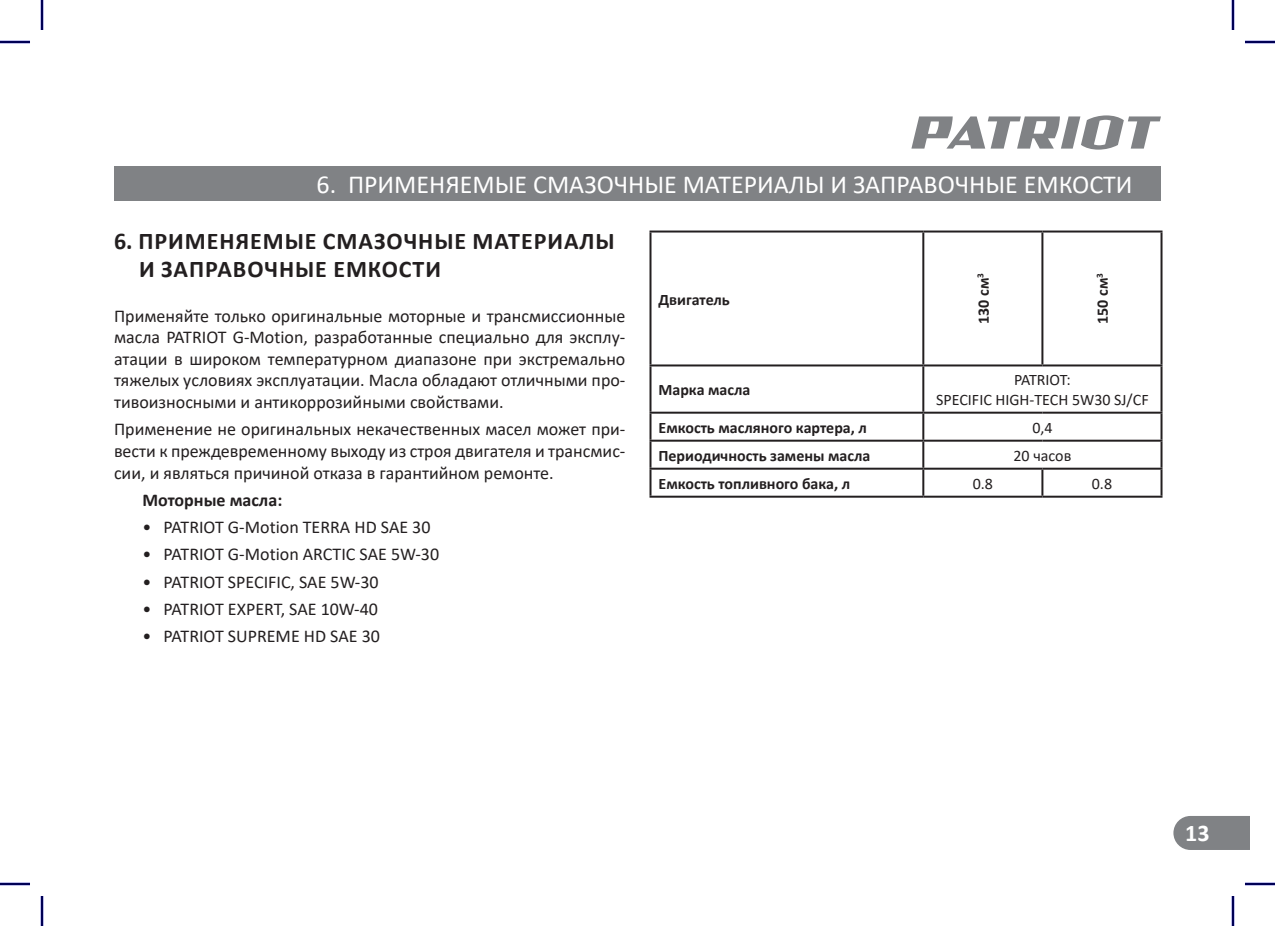
<style>
.page{position:relative;width:1275px;height:926px;background:#fff}
.page>*{position:absolute;margin:0;border:0;box-sizing:border-box;transform-origin:0 0}
.t1{font:26px "Calibri";color:#fff}
.t2{font:700 24px/28.8px "Calibri";letter-spacing:.04em;color:#231f20}
.t3{font:700 24px "Calibri";color:#fff}
.t4{font:18px/21.6px "Calibri";color:#231f20;text-align:justify}
.t5{font:700 18px "Calibri";color:#231f20}
.t6{font:700 16px "Calibri";color:#231f20}
.t7{font:16px/19.2px "Calibri";color:#231f20;text-align:center}
</style>
<div class="page">
<svg style="left:911px;top:115px;width:250px;height:35px"></svg>
<div style="left:114px;top:166px;width:1047px;height:34px;background:#808285"></div>
<div style="left:1173px;top:816px;width:77px;height:34px;background:#808285"></div>
<hr style="left:649px;top:231px;width:274px;height:2px;background:#231f20">
<hr style="left:649px;top:233px;width:2px;height:131px;background:#231f20">
<hr style="left:923px;top:231px;width:119px;height:2px;background:#231f20">
<hr style="left:922px;top:233px;width:2px;height:131px;background:#231f20">
<hr style="left:1042px;top:231px;width:120px;height:2px;background:#231f20">
<hr style="left:1041px;top:233px;width:2px;height:131px;background:#231f20">
<hr style="left:1160px;top:233px;width:2px;height:131px;background:#231f20">
<hr style="left:649px;top:364px;width:274px;height:2px;background:#231f20">
<hr style="left:649px;top:366px;width:2px;height:46px;background:#231f20">
<hr style="left:923px;top:364px;width:119px;height:2px;background:#231f20">
<hr style="left:922px;top:366px;width:2px;height:46px;background:#231f20">
<hr style="left:1042px;top:364px;width:120px;height:2px;background:#231f20">
<hr style="left:1160px;top:366px;width:2px;height:46px;background:#231f20">
<hr style="left:649px;top:412px;width:274px;height:2px;background:#231f20">
<hr style="left:649px;top:414px;width:2px;height:26px;background:#231f20">
<hr style="left:923px;top:412px;width:119px;height:2px;background:#231f20">
<hr style="left:922px;top:414px;width:2px;height:26px;background:#231f20">
<hr style="left:1042px;top:412px;width:120px;height:2px;background:#231f20">
<hr style="left:1160px;top:414px;width:2px;height:26px;background:#231f20">
<hr style="left:649px;top:440px;width:274px;height:2px;background:#231f20">
<hr style="left:649px;top:442px;width:2px;height:26px;background:#231f20">
<hr style="left:923px;top:440px;width:119px;height:2px;background:#231f20">
<hr style="left:922px;top:442px;width:2px;height:26px;background:#231f20">
<hr style="left:1042px;top:440px;width:120px;height:2px;background:#231f20">
<hr style="left:1160px;top:442px;width:2px;height:26px;background:#231f20">
<hr style="left:649px;top:468px;width:274px;height:2px;background:#231f20">
<hr style="left:649px;top:470px;width:2px;height:26px;background:#231f20">
<hr style="left:923px;top:468px;width:119px;height:2px;background:#231f20">
<hr style="left:922px;top:470px;width:2px;height:26px;background:#231f20">
<hr style="left:1042px;top:468px;width:120px;height:2px;background:#231f20">
<hr style="left:1041px;top:470px;width:2px;height:26px;background:#231f20">
<hr style="left:1160px;top:470px;width:2px;height:26px;background:#231f20">
<hr style="left:649px;top:496px;width:274px;height:2px;background:#231f20">
<hr style="left:923px;top:496px;width:119px;height:2px;background:#231f20">
<hr style="left:1042px;top:496px;width:120px;height:2px;background:#231f20">
<hr style="left:0;top:41px;width:30px;height:2px;background:#00a">
<hr style="left:1245px;top:41px;width:30px;height:2px;background:#00a">
<hr style="left:0;top:883px;width:30px;height:2px;background:#00a">
<hr style="left:1245px;top:883px;width:30px;height:2px;background:#00a">
<hr style="left:41px;top:0;width:2px;height:30px;background:#00a">
<hr style="left:41px;top:896px;width:2px;height:30px;background:#00a">
<hr style="left:1231px;top:0;width:3px;height:30px;background:#00a">
<hr style="left:1231px;top:896px;width:3px;height:30px;background:#00a">
<hr style="left:0;top:42px;width:30px;height:1px;background:#000">
<hr style="left:1245px;top:42px;width:30px;height:1px;background:#000">
<hr style="left:0;top:884px;width:30px;height:1px;background:#000">
<hr style="left:1245px;top:884px;width:30px;height:1px;background:#000">
<hr style="left:42px;top:0;width:1px;height:30px;background:#000">
<hr style="left:42px;top:896px;width:1px;height:30px;background:#000">
<hr style="left:1232px;top:0;width:1px;height:30px;background:#000">
<hr style="left:1232px;top:896px;width:1px;height:30px;background:#000">
<h1 class="t1" style="left:316px;top:166px;width:817px">6. ПРИМЕНЯЕМЫЕ СМАЗОЧНЫЕ МАТЕРИАЛЫ И ЗАПРАВОЧНЫЕ ЕМКОСТИ</h1>
<h2 class="t2" style="left:139px;top:226px;width:477px;text-indent:-25px">6. ПРИМЕНЯЕМЫЕ СМАЗОЧНЫЕ МАТЕРИАЛЫ<br>И ЗАПРАВОЧНЫЕ ЕМКОСТИ</h2>
<p class="t4" style="left:114px;top:304px;width:513px">Применяйте только оригинальные моторные и трансмиссионные масла PATRIOT G-Motion, разработанные специально для эксплу&shy;атации в широком температурном диапазоне при экстремально тяжелых условиях эксплуатации. Масла обладают отличными про&shy;тивоизносными и антикоррозийными свойствами.</p>
<p class="t4" style="left:114px;top:418px;width:513px">Применение не оригинальных некачественных масел может при&shy;вести к преждевременному выходу из строя двигателя и трансмис&shy;сии, и являться причиной отказа в гарантийном ремонте.</p>
<p class="t5" style="left:142px;top:487px;width:141px">Моторные масла:</p>
<p class="t4" style="left:142px;top:516px;width:290px">• PATRIOT G-Motion TERRA HD SAE 30</p>
<p class="t4" style="left:142px;top:543px;width:298px">• PATRIOT G-Motion ARCTIC SAE 5W-30</p>
<p class="t4" style="left:142px;top:570px;width:238px">• PATRIOT SPECIFIC, SAE 5W-30</p>
<p class="t4" style="left:142px;top:598px;width:237px">• PATRIOT EXPERT, SAE 10W-40</p>
<p class="t4" style="left:142px;top:625px;width:239px">• PATRIOT SUPREME HD SAE 30</p>
<p class="t6" style="left:972px;top:324px;width:52px;rotate:-90deg">130 см<sup>3</sup></p>
<p class="t6" style="left:1091px;top:324px;width:52px;rotate:-90deg">150 см<sup>3</sup></p>
<p class="t6" style="left:658px;top:288px;width:73px">Двигатель</p>
<p class="t6" style="left:658px;top:378px;width:94px">Марка масла</p>
<p class="t7" style="left:936px;top:370px;width:214px">PATRIOT:<br>SPECIFIC HIGH-TECH 5W30 SJ/CF</p>
<p class="t6" style="left:658px;top:416px;width:210px">Емкость масляного картера, л</p>
<p class="t7" style="left:1032px;top:417px;width:22px">0,4</p>
<p class="t6" style="left:658px;top:444px;width:213px">Периодичность замены масла</p>
<p class="t7" style="left:1013px;top:445px;width:59px">20 часов</p>
<p class="t6" style="left:658px;top:472px;width:193px">Емкость топливного бака, л</p>
<p class="t7" style="left:972px;top:473px;width:22px">0.8</p>
<p class="t7" style="left:1091px;top:473px;width:22px">0.8</p>
<h2 class="t3" style="left:1185px;top:825px;width:26px">13</h2>
</div>
